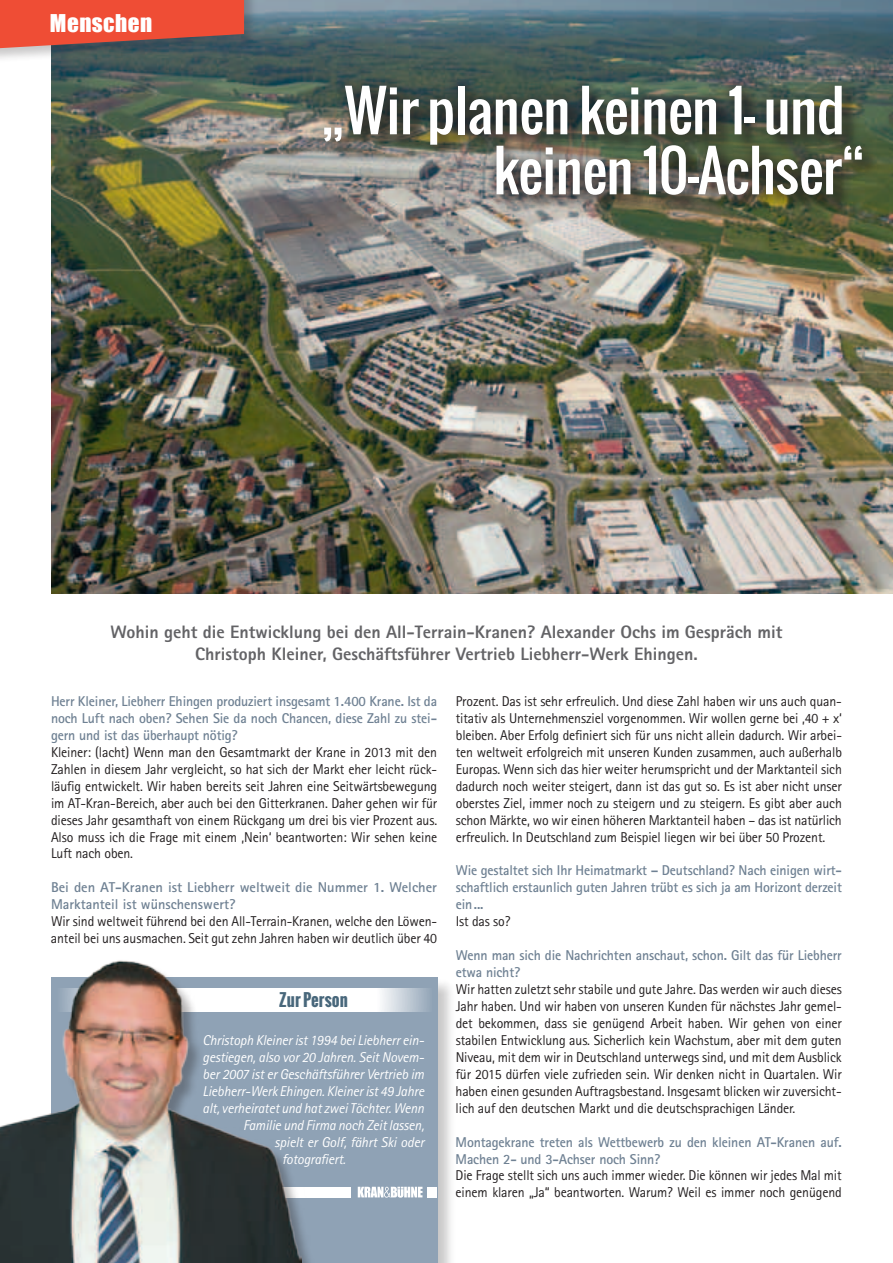
<style>
.page{position:relative;width:893px;height:1263px;background:#fff}
.page>*{position:absolute;margin:0;border:0;box-sizing:border-box;transform-origin:0 0}
.t1{font:55.5px/60px "Oswald";letter-spacing:-.005em;color:#fff}
.t2{font:22.5px "Impact";letter-spacing:.02em;color:#fff}
.t3{font:800 18px/21.6px "Rotis Sans Serif";color:#636366;text-align:center}
.t4{font:700 16.95px "Oswald";color:#48677b}
.t5{font:14.25px/17px "Rotis Sans Serif";letter-spacing:-.01em;color:#231f20;text-align:justify}
.t6{font:700 14.25px/17px "Rotis Sans Serif";letter-spacing:-.01em;color:#6f8193}
.t7{font:italic 14.25px "Rotis Sans Serif";letter-spacing:-.01em;color:#fff}
</style>
<div class="page">
<div style="left:50px;top:976px;width:405px;height:287px;background:#231f20;opacity:.25"></div>
<div style="left:51px;top:977px;width:386px;height:286px;background:#8fa2b5"></div>
<svg style="left:318px;top:988px;width:110px;height:23px;background:#e7ebef"></svg>
<img style="left:51px;top:0;width:842px;height:593px">
<div style="left:186px;top:1187px;width:165px;height:10px;background:#fff"></div>
<div style="left:428px;top:1187px;width:9px;height:10px;background:#fff"></div>
<svg style="left:358px;top:1187px;width:64px;height:10px"></svg>
<div style="left:0;top:959px;width:318px;height:304px;background:#231f20;opacity:.35"></div>
<img style="left:0;top:959px;width:301px;height:304px">
<div style="left:0;top:0;width:258px;height:63px;background:#231f20;opacity:.25"></div>
<svg style="left:0;top:0;width:244px;height:48px;background:#d54e3b"></svg>
<div style="left:323px;top:85px;width:557px;height:128px;background:#231f20;opacity:.7"></div>
<div style="left:312px;top:74px;width:561px;height:132px;background:#231f20;opacity:.7"></div>
<h2 class="t2" style="left:50px;top:6px;width:104px">Menschen</h2>
<h1 class="t1" style="left:493px;top:80px;width:373px;text-indent:-149px">Wir planen keinen 1- und keinen 10-Achser“</h1>
<h1 class="t1" style="left:321px;top:122px;width:26px">”</h1>
<p class="t3" style="left:110px;top:621px;width:674px">Wohin geht die Entwicklung bei den All-Terrain-Kranen? Alexander Ochs im Gespräch mit<br>Christoph Kleiner, Geschäftsführer Vertrieb Liebherr-Werk Ehingen.</p>
<p class="t6" style="left:51px;top:692px;width:388px;text-align:justify">Herr Kleiner, Liebherr Ehingen produziert insgesamt 1.400 Krane. Ist da noch Luft nach oben? Sehen Sie da noch Chancen, diese Zahl zu stei&shy;gern und ist das überhaupt nötig?</p>
<p class="t5" style="left:51px;top:743px;width:388px">Kleiner: (lacht) Wenn man den Gesamtmarkt der Krane in 2013 mit den Zahlen in diesem Jahr vergleicht, so hat sich der Markt eher leicht rück&shy;läufig entwickelt. Wir haben bereits seit Jahren eine Seitwärtsbewegung im AT-Kran-Bereich, aber auch bei den Gitterkranen. Daher gehen wir für dieses Jahr gesamthaft von einem Rückgang um drei bis vier Prozent aus.<br>Also muss ich die Frage mit einem ‚Nein‘ beantworten: Wir sehen keine Luft nach oben.</p>
<p class="t6" style="left:51px;top:879px;width:388px">Bei den AT-Kranen ist Liebherr weltweit die Nummer 1. Welcher<br>Marktanteil ist wünschenswert?</p>
<p class="t5" style="left:51px;top:913px;width:388px">Wir sind weltweit führend bei den All-Terrain-Kranen, welche den Löwen&shy;anteil bei uns ausmachen. Seit gut zehn Jahren haben wir deutlich über 40</p>
<p class="t4" style="left:279px;top:987px;width:70px">Zur Person</p>
<p class="t7" style="left:202px;top:1032px;width:223px">Christoph Kleiner ist 1994 bei Liebherr ein-</p>
<p class="t7" style="left:202px;top:1049px;width:223px">gestiegen, also vor 20 Jahren. Seit Novem-</p>
<p class="t7" style="left:202px;top:1066px;width:223px">ber 2007 ist er Geschäftsführer Vertrieb im</p>
<p class="t7" style="left:202px;top:1082px;width:223px">Liebherr-Werk Ehingen. Kleiner ist 49 Jahre</p>
<p class="t7" style="left:202px;top:1099px;width:223px">alt, verheiratet und hat zwei Töchter. Wenn</p>
<p class="t7" style="left:243px;top:1116px;width:183px">Familie und Firma noch Zeit lassen,</p>
<p class="t7" style="left:274px;top:1133px;width:151px">spielt er Golf, fährt Ski oder</p>
<p class="t7" style="left:282px;top:1150px;width:65px">fotografiert.</p>
<p class="t5" style="left:456px;top:692px;width:388px">Prozent. Das ist sehr erfreulich. Und diese Zahl haben wir uns auch quan&shy;titativ als Unternehmensziel vorgenommen. Wir wollen gerne bei ‚40 + x‘ bleiben. Aber Erfolg definiert sich für uns nicht allein dadurch. Wir arbei&shy;ten weltweit erfolgreich mit unseren Kunden zusammen, auch außerhalb Europas. Wenn sich das hier weiter herumspricht und der Marktanteil sich dadurch noch weiter steigert, dann ist das gut so. Es ist aber nicht unser oberstes Ziel, immer noch zu steigern und zu steigern. Es gibt aber auch schon Märkte, wo wir einen höheren Marktanteil haben – das ist natürlich erfreulich. In Deutschland zum Beispiel liegen wir bei über 50 Prozent.</p>
<p class="t6" style="left:456px;top:862px;width:388px;text-align:justify">Wie gestaltet sich Ihr Heimatmarkt – Deutschland? Nach einigen wirt&shy;schaftlich erstaunlich guten Jahren trübt es sich ja am Horizont derzeit ein...</p>
<p class="t5" style="left:456px;top:913px;width:56px">Ist das so?</p>
<p class="t6" style="left:456px;top:946px;width:388px">Wenn man sich die Nachrichten anschaut, schon. Gilt das für Liebherr etwa nicht?</p>
<p class="t5" style="left:456px;top:981px;width:388px">Wir hatten zuletzt sehr stabile und gute Jahre. Das werden wir auch dieses Jahr haben. Und wir haben von unseren Kunden für nächstes Jahr gemel&shy;det bekommen, dass sie genügend Arbeit haben. Wir gehen von einer stabilen Entwicklung aus. Sicherlich kein Wachstum, aber mit dem guten Niveau, mit dem wir in Deutschland unterwegs sind, und mit dem Ausblick für 2015 dürfen viele zufrieden sein. Wir denken nicht in Quartalen. Wir haben einen gesunden Auftragsbestand. Insgesamt blicken wir zuversicht&shy;lich auf den deutschen Markt und die deutschsprachigen Länder.</p>
<p class="t6" style="left:456px;top:1133px;width:388px">Montagekrane treten als Wettbewerb zu den kleinen AT-Kranen auf.<br>Machen 2- und 3-Achser noch Sinn?</p>
<p class="t5" style="left:456px;top:1167px;width:388px">Die Frage stellt sich uns auch immer wieder. Die können wir jedes Mal mit einem klaren „Ja“ beantworten. Warum? Weil es immer noch genügend</p>
</div>
